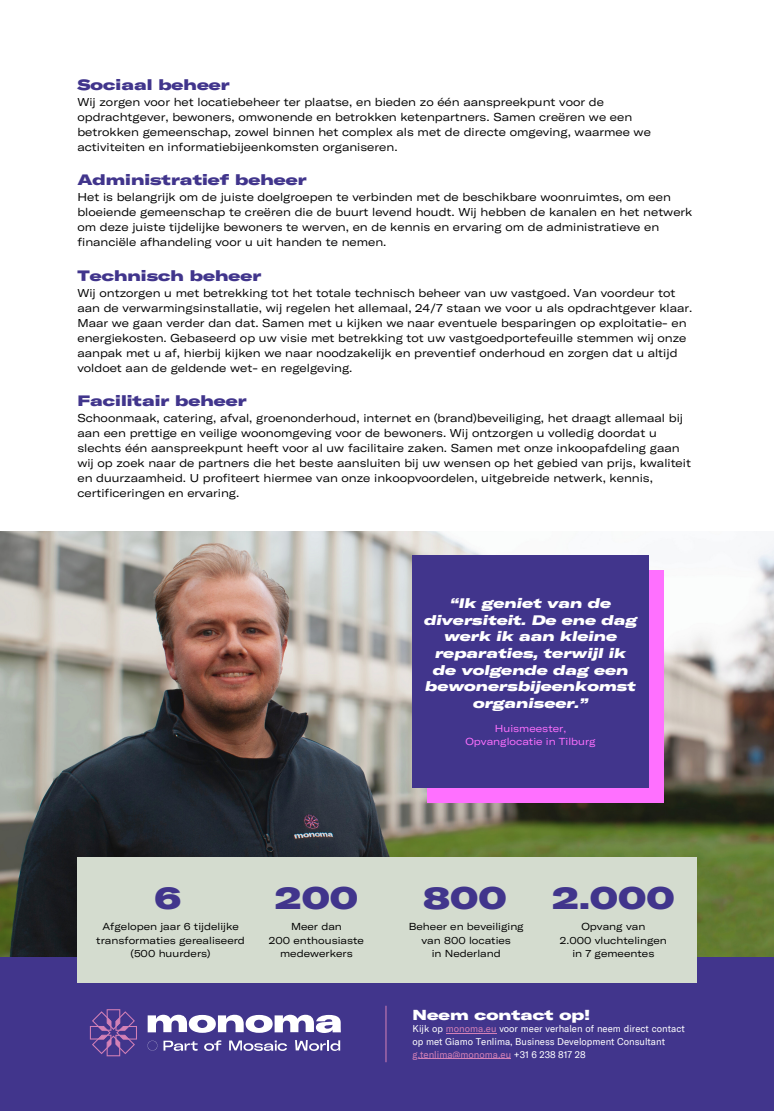
<style>
.page{position:relative;width:774px;height:1111px;background:#fff}
.page>*{position:absolute;margin:0;border:0;box-sizing:border-box;transform-origin:0 0}
.t1{font:31.25px "GT America Exp Bl";color:#41358c}
.t2{font:15px "GT America Exp Bl";color:#41358c}
.t3{font:14.38px "GT America Exp Bl";color:#fff}
.t4{font:13.75px/16.6px "GT America Exp Bl It";color:#fff;text-align:center}
.t5{font:expanded 11.25px/15px "GT America";color:#000}
.t6{font:expanded 10px/13.4px "GT America";color:#000;text-align:center}
.t7{font:expanded 10px/12.5px "GT America";color:#ff70ff;text-align:center}
.t8{font:9.62px/12.9px "GT America";color:#fff}
.s1{color:#d481b7}
</style>
<div class="page">
<img style="left:0;top:531px;width:773px;height:427px">
<div style="left:427px;top:571px;width:236px;height:232px;background:#ff70ff"></div>
<div style="left:0;top:958px;width:773px;height:153px;background:#41358c"></div>
<hr style="left:385px;top:1006px;width:1px;height:56px;background:#d481b7">
<svg style="left:90px;top:1009px;width:47px;height:47px"></svg>
<div style="left:77px;top:857px;width:619px;height:126px;background:#d4dccf"></div>
<div style="left:412px;top:556px;width:236px;height:232px;background:#41358c"></div>
<svg style="left:148px;top:1015px;width:192px;height:18px"></svg>
<svg style="left:204px;top:1040px;width:17px;height:11px"></svg>
<svg style="left:147px;top:1040px;width:50px;height:11px"></svg>
<svg style="left:229px;top:1040px;width:58px;height:11px"></svg>
<svg style="left:295px;top:1040px;width:45px;height:11px"></svg>
<hr style="left:446px;top:1033px;width:50px;height:1px;background:#d481b7">
<hr style="left:412px;top:1058px;width:99px;height:1px;background:#d481b7">
<h2 class="t2" style="left:77px;top:75px;width:154px">Sociaal beheer</h2>
<p class="t5" style="left:77px;top:94px;width:575px">Wij zorgen voor het locatiebeheer ter plaatse, en bieden zo één aanspreekpunt voor de opdrachtgever, bewoners, omwonende en betrokken ketenpartners. Samen creëren we een betrokken gemeenschap, zowel binnen het complex als met de directe omgeving, waarmee we activiteiten en informatiebijeenkomsten organiseren.</p>
<h2 class="t2" style="left:77px;top:170px;width:231px">Administratief beheer</h2>
<p class="t5" style="left:77px;top:189px;width:616px">Het is belangrijk om de juiste doelgroepen te verbinden met de beschikbare woonruimtes, om een bloeiende gemeenschap te creëren die de buurt levend houdt. Wij hebben de kanalen en het netwerk om deze juiste tijdelijke bewoners te werven, en de kennis en ervaring om de administratieve en financiële afhandeling voor u uit handen te nemen.</p>
<h2 class="t2" style="left:77px;top:266px;width:185px">Technisch beheer</h2>
<p class="t5" style="left:77px;top:285px;width:616px">Wij ontzorgen u met betrekking tot het totale technisch beheer van uw vastgoed. Van voordeur tot aan de verwarmingsinstallatie, wij regelen het allemaal, 24/7 staan we voor u als opdrachtgever klaar.<br>Maar we gaan verder dan dat. Samen met u kijken we naar eventuele besparingen op exploitatie- en energiekosten. Gebaseerd op uw visie met betrekking tot uw vastgoedportefeuille stemmen wij onze aanpak met u af, hierbij kijken we naar noodzakelijk en preventief onderhoud en zorgen dat u altijd voldoet aan de geldende wet- en regelgeving.</p>
<h2 class="t2" style="left:77px;top:391px;width:171px">Facilitair beheer</h2>
<p class="t5" style="left:77px;top:411px;width:615px">Schoonmaak, catering, afval, groenonderhoud, internet en (brand)beveiliging, het draagt allemaal bij aan een prettige en veilige woonomgeving voor de bewoners. Wij ontzorgen u volledig doordat u slechts één aanspreekpunt heeft voor al uw facilitaire zaken. Samen met onze inkoopafdeling gaan wij op zoek naar de partners die het beste aansluiten bij uw wensen op het gebied van prijs, kwaliteit en duurzaamheid. U profiteert hiermee van onze inkoopvoordelen, uitgebreide netwerk, kennis, certificeringen en ervaring.</p>
<p class="t4" style="left:424px;top:595px;width:214px">“Ik geniet van de diversiteit. De ene dag werk ik aan kleine reparaties, terwijl ik de volgende dag een bewonersbijeenkomst organiseer.”</p>
<p class="t7" style="left:465px;top:722px;width:132px">Huismeester,<br>Opvanglocatie in Tilburg</p>
<h1 class="t1" style="left:155px;top:878px;width:28px">6</h1>
<h1 class="t1" style="left:275px;top:878px;width:85px">200</h1>
<h1 class="t1" style="left:423px;top:878px;width:85px">800</h1>
<h1 class="t1" style="left:552px;top:878px;width:124px">2.000</h1>
<p class="t6" style="left:96px;top:920px;width:150px">Afgelopen jaar 6 tijdelijke transformaties gerealiseerd (500 huurders)</p>
<p class="t6" style="left:269px;top:920px;width:97px">Meer dan<br>200 enthousiaste medewerkers</p>
<p class="t6" style="left:409px;top:920px;width:116px">Beheer en beveiliging van 800 locaties<br>in Nederland</p>
<p class="t6" style="left:560px;top:920px;width:108px">Opvang van<br>2.000 vluchtelingen in 7 gemeentes</p>
<p class="t3" style="left:412px;top:1006px;width:179px">Neem contact op!</p>
<p class="t8" style="left:412px;top:1022px;width:274px">Kijk op <span class="s1">monoma.eu</span> voor meer verhalen of neem direct contact op met Giamo Tenlima, Business Development Consultant <span class="s1">g.tenlima@monoma.eu</span> +31 6 238 817 28</p>
</div>
